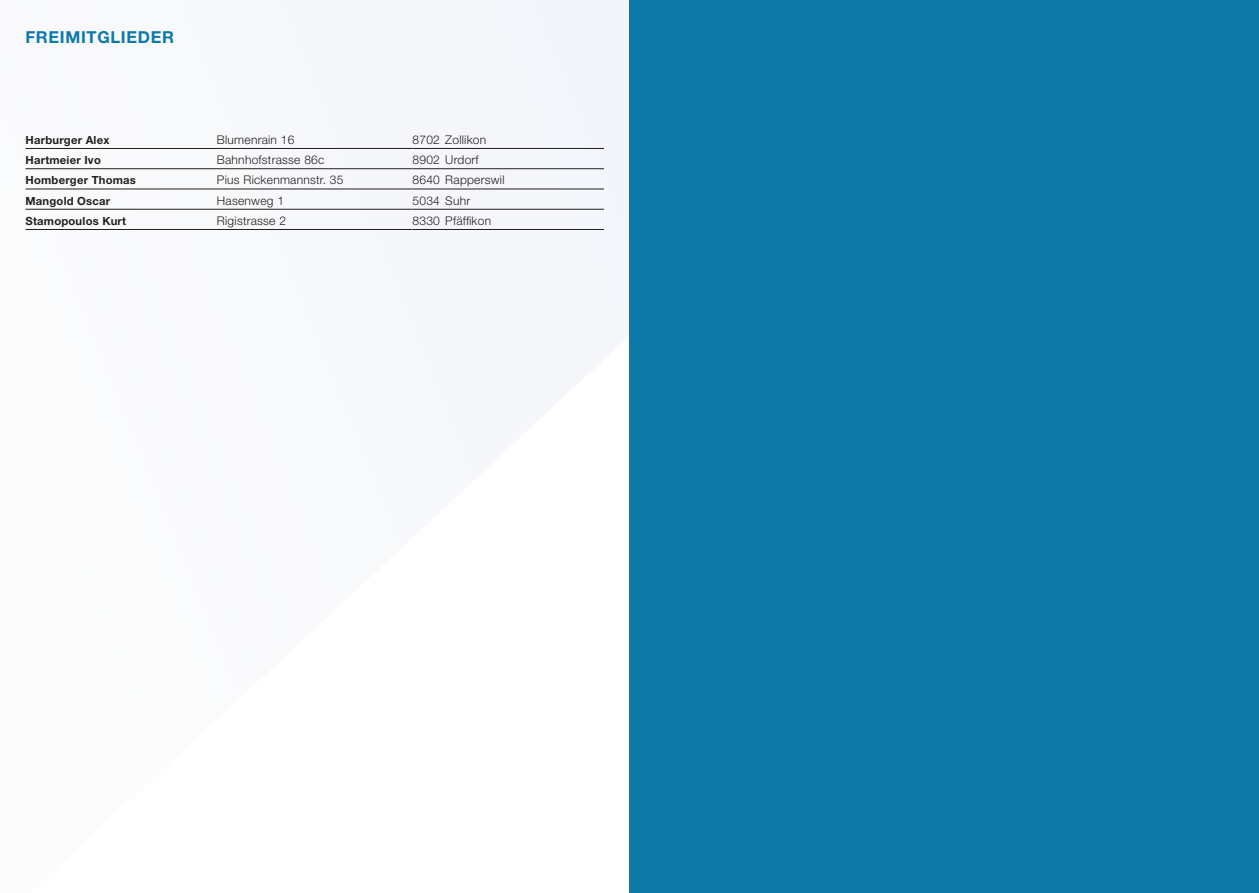
<style>
.page{position:relative;width:1259px;height:893px;background:#fff}
.page>*{position:absolute;margin:0;border:0;box-sizing:border-box;transform-origin:0 0}
.Titel_Linie{font:700 16.5px "Helvetica Neue LT Std";letter-spacing:.04em;color:#0c79a9}
.Lauftext_leicht{font:300 12px "Helvetica Neue LT Std";letter-spacing:.02em;color:#231f20}
.Lauftext_leicht-2{font:700 11.25px "Helvetica Neue LT Std";letter-spacing:.02em;color:#231f20}
</style>
<div class="page">
<div style="left:25px;top:0;width:604px;height:393px;background:#f6f8fb"></div>
<div style="left:629px;top:0;width:630px;height:893px;background:#0c79a9"></div>
<hr style="left:26px;top:148px;width:191px;height:1px;background:#231f20">
<hr style="left:26px;top:168px;width:191px;height:1px;background:#231f20">
<hr style="left:26px;top:189px;width:191px;height:1px;background:#231f20">
<hr style="left:26px;top:209px;width:191px;height:1px;background:#231f20">
<hr style="left:26px;top:229px;width:191px;height:1px;background:#231f20">
<hr style="left:217px;top:148px;width:195px;height:1px;background:#231f20">
<hr style="left:217px;top:168px;width:195px;height:1px;background:#231f20">
<hr style="left:217px;top:189px;width:195px;height:1px;background:#231f20">
<hr style="left:217px;top:209px;width:195px;height:1px;background:#231f20">
<hr style="left:217px;top:229px;width:195px;height:1px;background:#231f20">
<hr style="left:412px;top:148px;width:192px;height:1px;background:#231f20">
<hr style="left:412px;top:168px;width:192px;height:1px;background:#231f20">
<hr style="left:412px;top:189px;width:192px;height:1px;background:#231f20">
<hr style="left:412px;top:209px;width:192px;height:1px;background:#231f20">
<hr style="left:412px;top:229px;width:192px;height:1px;background:#231f20">
<p class="Titel_Linie" style="left:26px;top:26px;width:150px">FREIMITGLIEDER</p>
<p class="Lauftext_leicht-2" style="left:26px;top:133px;width:85px">Harburger Alex</p>
<p class="Lauftext_leicht-2" style="left:26px;top:153px;width:77px">Hartmeier Ivo</p>
<p class="Lauftext_leicht-2" style="left:26px;top:173px;width:112px">Homberger Thomas</p>
<p class="Lauftext_leicht-2" style="left:26px;top:194px;width:86px">Mangold Oscar</p>
<p class="Lauftext_leicht-2" style="left:26px;top:214px;width:102px">Stamopoulos Kurt</p>
<p class="Lauftext_leicht" style="left:217px;top:132px;width:79px">Blumenrain 16</p>
<p class="Lauftext_leicht" style="left:217px;top:152px;width:109px">Bahnhofstrasse 86c</p>
<p class="Lauftext_leicht" style="left:217px;top:173px;width:128px">Pius Rickenmannstr. 35</p>
<p class="Lauftext_leicht" style="left:217px;top:193px;width:69px">Hasenweg 1</p>
<p class="Lauftext_leicht" style="left:217px;top:213px;width:71px">Rigistrasse 2</p>
<p class="Lauftext_leicht" style="left:412px;top:132px;width:75px">8702 Zollikon</p>
<p class="Lauftext_leicht" style="left:412px;top:152px;width:68px">8902 Urdorf</p>
<p class="Lauftext_leicht" style="left:412px;top:173px;width:94px">8640 Rapperswil</p>
<p class="Lauftext_leicht" style="left:412px;top:193px;width:59px">5034 Suhr</p>
<p class="Lauftext_leicht" style="left:412px;top:213px;width:80px">8330 Pfäffikon</p>
</div>
